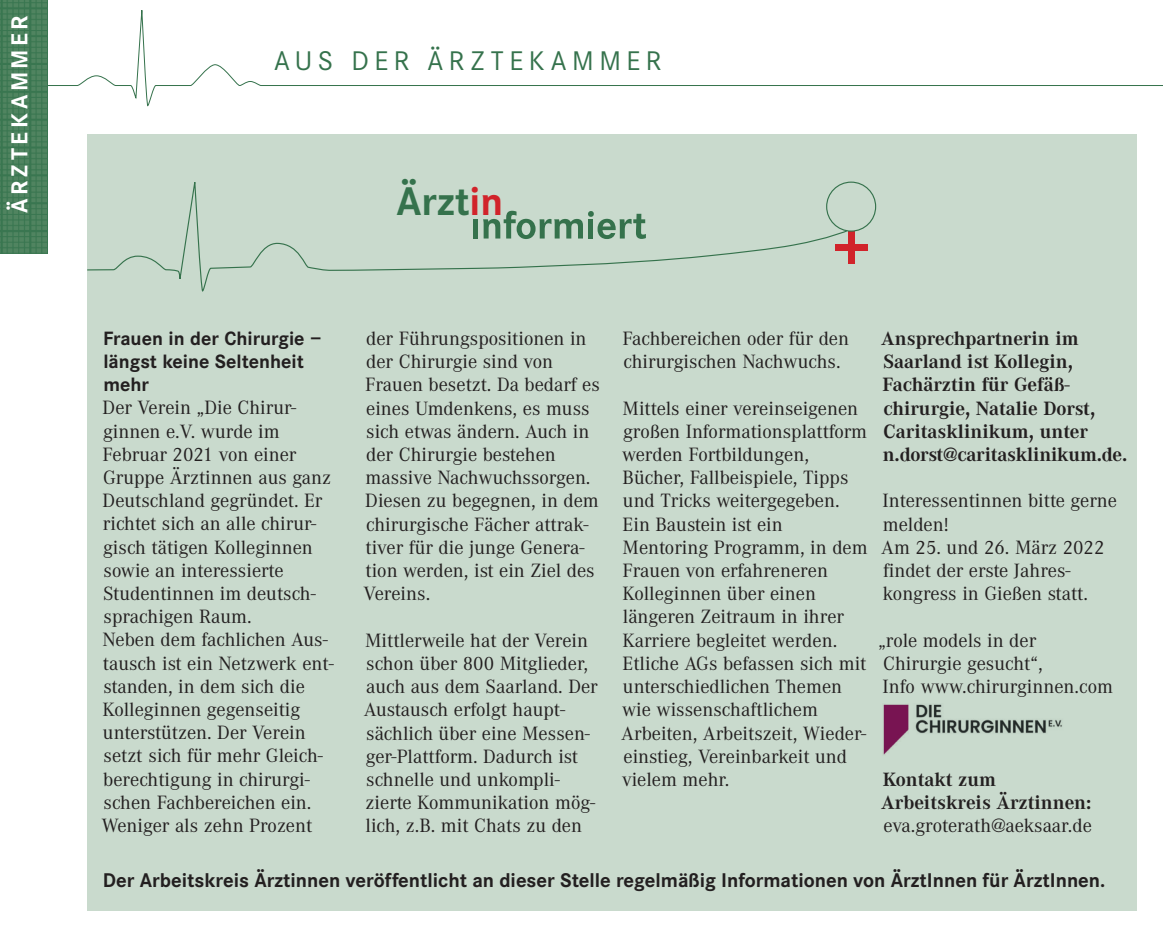
<style>
.page{position:relative;width:1163px;height:925px;background:#fff}
.page>*{position:absolute;margin:0;border:0;box-sizing:border-box;transform-origin:0 0}
.t1{font:700 41.6px "Corporate S";color:#35724c}
.t2{font:28px "Corporate S";letter-spacing:.195em;color:#35724c}
.t3{font:700 24px "Corporate S";letter-spacing:.145em;color:#fff}
.t4{font:700 20.6px "Corporate S";color:#231f20}
.t5{font:20px/23.2px "Corporate A";color:#231f20}
.t6{font:700 20px/23.2px "Corporate A";color:#231f20}
.t7{font:700 20px/23.2px "Corporate S";color:#231f20}
.s1{color:#d1232a}
</style>
<div class="page">
<svg style="left:47px;top:9px;width:1115px;height:98px"></svg>
<img style="left:0;top:0;width:47px;height:253px">
<div style="left:87px;top:134px;width:1049px;height:777px;background:#c9dacd"></div>
<svg style="left:87px;top:182px;width:759px;height:110px"></svg>
<div style="left:847px;top:231px;width:7px;height:33px;background:#d1232a"></div>
<div style="left:834px;top:244px;width:33px;height:7px;background:#d1232a"></div>
<div style="left:826px;top:182px;width:50px;height:50px;border:1px solid #35724c;border-radius:50%"></div>
<div style="left:473px;top:219px;width:5px;height:19px;background:#35724c"></div>
<svg style="left:483px;top:211px;width:163px;height:28px"></svg>
<img style="left:883px;top:704px;width:179px;height:51px">
<p class="t3" style="left:6px;top:213px;width:199px;rotate:-90deg">ÄRZTEKAMMER</p>
<h2 class="t2" style="left:274px;top:46px;width:389px">AUS DER ÄRZTEKAMMER</h2>
<h1 class="t1" style="left:396px;top:177px;width:108px">Ärzt<span class="s1">in</span></h1>
<p class="t6" style="left:881px;top:327px;width:247px">Ansprechpartnerin im<br>Saarland ist Kollegin,<br>Fachärztin für Gefäß&shy;chirurgie, Natalie Dorst,<br>Caritasklinikum, unter n.dorst@caritasklinikum.de.</p>
<p class="t5" style="left:881px;top:489px;width:237px">Interessentinnen bitte gerne melden!<br>Am 25. und 26. März 2022 findet der erste Jahres&shy;kongress in Gießen statt.</p>
<p class="t5" style="left:878px;top:629px;width:236px">„role models in der<br>Chirurgie gesucht“,<br>Info www.chirurginnen.com</p>
<p class="t7" style="left:103px;top:327px;width:220px">Frauen in der Chirurgie – längst keine Seltenheit mehr</p>
<p class="t5" style="left:101px;top:396px;width:234px">Der Verein „Die Chirur&shy;ginnen e.V. wurde im<br>Februar 2021 von einer<br>Gruppe Ärztinnen aus ganz<br>Deutschland gegründet. Er richtet sich an alle chirur&shy;gisch tätigen Kolleginnen sowie an interessierte<br>Studentinnen im deutsch&shy;sprachigen Raum.<br>Neben dem fachlichen Aus&shy;tausch ist ein Netzwerk ent&shy;standen, in dem sich die<br>Kolleginnen gegenseitig unterstützen. Der Verein setzt sich für mehr Gleich&shy;berechtigung in chirurgi&shy;schen Fachbereichen ein.<br>Weniger als zehn Prozent</p>
<p class="t5" style="left:622px;top:327px;width:228px">Fachbereichen oder für den chirurgischen Nachwuchs.</p>
<p class="t5" style="left:621px;top:397px;width:248px">Mittels einer vereinseigenen großen Informationsplattform werden Fortbildungen,<br>Bücher, Fallbeispiele, Tipps und Tricks weitergegeben.<br>Ein Baustein ist ein<br>Mentoring Programm, in dem<br>Frauen von erfahreneren<br>Kolleginnen über einen längeren Zeitraum in ihrer<br>Karriere begleitet werden.<br>Etliche AGs befassen sich mit unterschiedlichen Themen wie wissenschaftlichem<br>Arbeiten, Arbeitszeit, Wieder&shy;einstieg, Vereinbarkeit und vielem mehr.</p>
<p class="t5" style="left:363px;top:327px;width:238px">der Führungspositionen in der Chirurgie sind von<br>Frauen besetzt. Da bedarf es eines Umdenkens, es muss sich etwas ändern. Auch in der Chirurgie bestehen massive Nachwuchssorgen.<br>Diesen zu begegnen, in dem chirurgische Fächer attrak&shy;tiver für die junge Genera&shy;tion werden, ist ein Ziel des<br>Vereins.</p>
<p class="t5" style="left:364px;top:629px;width:235px">Mittlerweile hat der Verein schon über 800 Mitglieder, auch aus dem Saarland. Der<br>Austausch erfolgt haupt&shy;sächlich über eine Messen&shy;ger-Plattform. Dadurch ist schnelle und unkompli&shy;zierte Kommunikation mög&shy;lich, z.B. mit Chats zu den</p>
<p class="t6" style="left:881px;top:768px;width:212px">Kontakt zum<br>Arbeitskreis Ärztinnen:</p>
<p class="t5" style="left:883px;top:814px;width:210px">eva.groterath@aeksaar.de</p>
<p class="t4" style="left:103px;top:868px;width:1004px">Der Arbeitskreis Ärztinnen veröffentlicht an dieser Stelle regelmäßig Informationen von ÄrztInnen für ÄrztInnen.</p>
</div>
